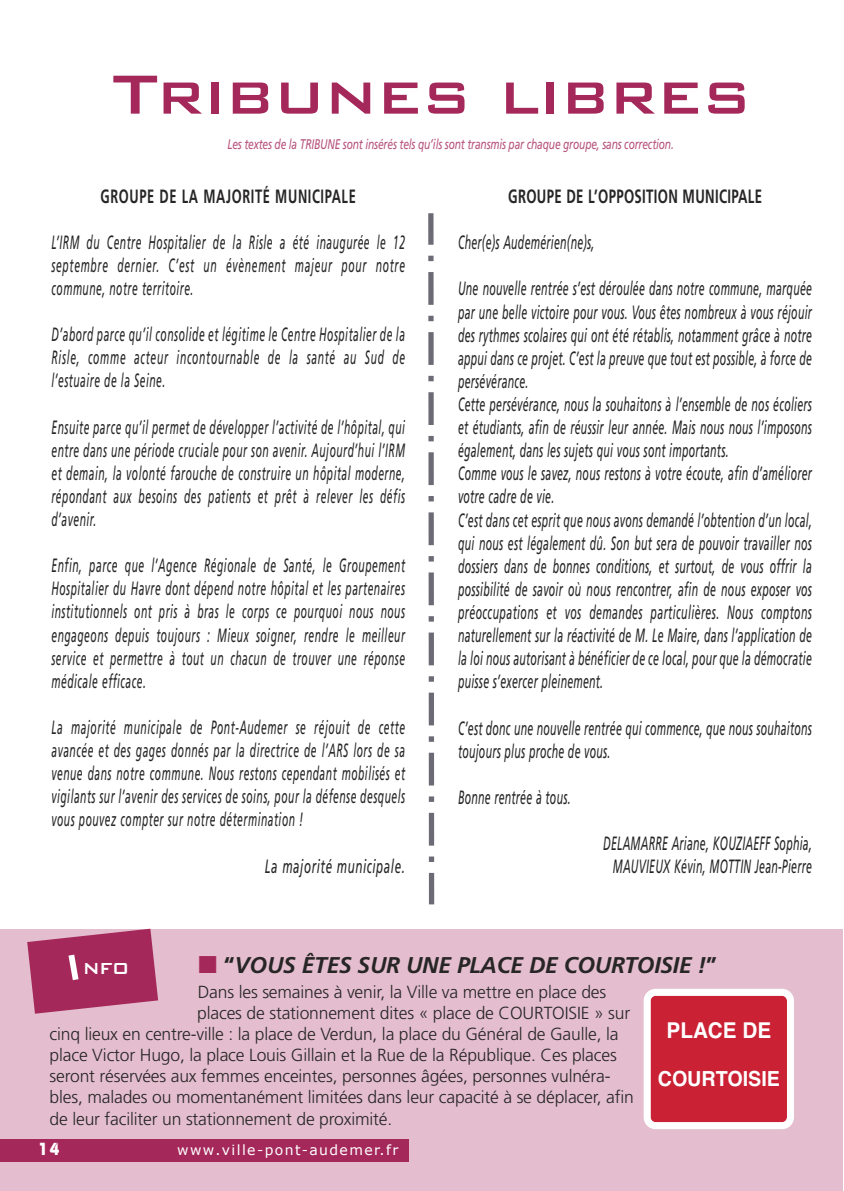
<style>
.page{position:relative;width:844px;height:1191px;background:#fff}
.page>*{position:absolute;margin:0;border:0;box-sizing:border-box;transform-origin:0 0}
.t1{font:500 73.5px "Bank Gothic BT";color:#a5285b}
.t2{font:500 26.07px "Bank Gothic BT";color:#fff;scale:.89 1}
.t3{font:italic 700 22.75px "Frutiger";letter-spacing:-.01em;color:#272526}
.t4{font:700 21.7px "Helvetica";color:#fff;scale:.95 1}
.t5{font:700 20.65px "Helvetica";color:#fff;scale:.95 1}
.t6{font:italic 19.25px/23.1px "Frutiger";letter-spacing:.025em;color:#272526;scale:.55 1}
.t7{font:italic 19.25px/23.1px "Frutiger";letter-spacing:.025em;color:#272526;text-align:justify;scale:.53 1}
.t8{font:700 19.25px "Frutiger";letter-spacing:.025em;color:#272526;scale:.68 1}
.t9{font:700 19.25px "Frutiger";letter-spacing:.05em;color:#272526;scale:.67 1}
.t10{font:italic 19.25px "Frutiger";letter-spacing:.05em;color:#272526;scale:.6 1}
.t11{font:300 17.5px "Frutiger";letter-spacing:-.01em;color:#272526}
.t12{font:700 17.5px "Bauhaus";color:#fff}
.t13{font:italic 14px "Frutiger";letter-spacing:-.015em;color:rgb(165 40 91/.8);scale:.73 1}
.t14{font:14px "Verdana";letter-spacing:.1em;color:#fff}
.s1{color:#a5285b}
.s2{font-style:normal}
</style>
<div class="page">
<svg style="left:428px;top:239px;width:7px;height:639px"></svg>
<div style="left:428px;top:213px;width:5px;height:32px;background:#6c6a74"></div>
<div style="left:429px;top:873px;width:5px;height:31px;background:#6c6a74"></div>
<div style="left:0;top:928px;width:842px;height:263px;background:#e4bece"></div>
<div style="left:0;top:1138px;width:408px;height:23px;background:#a5285b"></div>
<svg style="left:643px;top:988px;width:150px;height:141px;background:#d44a5a"></svg>
<svg style="left:27px;top:928px;width:131px;height:85px"></svg>
<h1 class="t1" style="left:112px;top:45px;width:640px">Tribunes libres</h1>
<p class="t13" style="left:227px;top:139px;width:613px">Les textes de la TRIBUNE sont insérés tels qu’ils sont transmis par chaque groupe, sans correction.</p>
<p class="t8" style="left:508px;top:189px;width:375px">GROUPE DE L’OPPOSITION MUNICIPALE</p>
<p class="t6" style="left:458px;top:232px;width:249px">Cher(e)s Audemérien(ne)s,</p>
<p class="t6" style="left:458px;top:279px;width:645px">Une nouvelle rentrée s’est déroulée dans notre commune, marquée par une belle victoire pour vous. Vous êtes nombreux à vous réjouir des rythmes scolaires qui ont été rétablis, notamment grâce à notre appui dans ce projet. C’est la preuve que tout est possible, à force de persévérance.<br>Cette persévérance, nous la souhaitons à l’ensemble de nos écoliers et étudiants, afin de réussir leur année. Mais nous nous l’imposons également, dans les sujets qui vous sont importants.<br>Comme vous le savez, nous restons à votre écoute, afin d’améliorer votre cadre de vie.<br>C’est dans cet esprit que nous avons demandé l’obtention d’un local, qui nous est légalement dû. Son but sera de pouvoir travailler nos dossiers dans de bonnes conditions, et surtout, de vous offrir la possibilité de savoir où nous rencontrer, afin de nous exposer vos préoccupations et vos demandes particulières. Nous comptons naturellement sur la réactivité de M. Le Maire, dans l’application de la loi nous autorisant à bénéficier de ce local, pour que la démocratie puisse s’exercer pleinement.</p>
<p class="t6" style="left:458px;top:718px;width:644px">C’est donc une nouvelle rentrée qui commence, que nous souhaitons toujours plus proche de vous.</p>
<p class="t6" style="left:458px;top:787px;width:206px">Bonne rentrée à tous.</p>
<p class="t6" style="left:603px;top:833px;width:381px;text-align:center">DELAMARRE Ariane, KOUZIAEFF Sophia,<br>MAUVIEUX Kévin, MOTTIN Jean-Pierre</p>
<p class="t9" style="left:100px;top:188px;width:382px">GROUPE DE LA MAJORITÉ MUNICIPALE</p>
<p class="t7" style="left:51px;top:232px;width:668px">L’IRM du Centre Hospitalier de la Risle a été inaugurée le 12 septembre dernier. C’est un évènement majeur pour notre commune, notre territoire.</p>
<p class="t7" style="left:51px;top:324px;width:668px">D’abord parce qu’il consolide et légitime le Centre Hospitalier de la Risle, comme acteur incontournable de la santé au Sud de l’estuaire de la Seine.</p>
<p class="t7" style="left:51px;top:417px;width:668px">Ensuite parce qu’il permet de développer l’activité de l’hôpital, qui entre dans une période cruciale pour son avenir. Aujourd’hui l’IRM et demain, la volonté farouche de construire un hôpital moderne, répondant aux besoins des patients et prêt à relever les défis d’avenir.</p>
<p class="t7" style="left:51px;top:555px;width:668px">Enfin, parce que l’Agence Régionale de Santé, le Groupement Hospitalier du Havre dont dépend notre hôpital et les partenaires institutionnels ont pris à bras le corps ce pourquoi nous nous engageons depuis toujours : Mieux soigner, rendre le meilleur service et permettre à tout un chacun de trouver une réponse médicale efficace.</p>
<p class="t7" style="left:51px;top:717px;width:668px">La majorité municipale de Pont-Audemer se réjouit de cette avancée et des gages donnés par la directrice de l’ARS lors de sa venue dans notre commune. Nous restons cependant mobilisés et vigilants sur l’avenir des services de soins, pour la défense desquels vous pouvez compter sur notre détermination !</p>
<p class="t10" style="left:265px;top:858px;width:235px">La majorité municipale.</p>
<p class="t3" style="left:198px;top:956px;width:520px"><span class="s1">■</span> <span class="s2">“</span>VOUS ÊTES SUR UNE PLACE DE COURTOISIE !<span class="s2">”</span></p>
<p class="t11" style="left:198px;top:984px;width:410px">Dans les semaines à venir, la Ville va mettre en place des</p>
<p class="t11" style="left:197px;top:1005px;width:434px">places de stationnement dites « place de COURTOISIE » sur</p>
<p class="t11" style="left:50px;top:1026px;width:570px">cinq lieux en centre-ville : la place de Verdun, la place du Général de Gaulle, la</p>
<p class="t11" style="left:50px;top:1047px;width:568px">place Victor Hugo, la place Louis Gillain et la Rue de la République. Ces places</p>
<p class="t11" style="left:50px;top:1068px;width:562px">seront réservées aux femmes enceintes, personnes âgées, personnes vulnéra-</p>
<p class="t11" style="left:50px;top:1089px;width:585px">bles, malades ou momentanément limitées dans leur capacité à se déplacer, afin</p>
<p class="t11" style="left:50px;top:1111px;width:344px">de leur faciliter un stationnement de proximité.</p>
<h2 class="t2" style="left:83px;top:950px;width:53px">nfo</h2>
<p class="t4" style="left:666px;top:1018px;width:111px">PLACE DE</p>
<p class="t5" style="left:657px;top:1066px;width:130px">COURTOISIE</p>
<p class="t12" style="left:38px;top:1142px;width:23px">14</p>
<p class="t14" style="left:177px;top:1140px;width:222px">www.ville-pont-audemer.fr</p>
</div>
